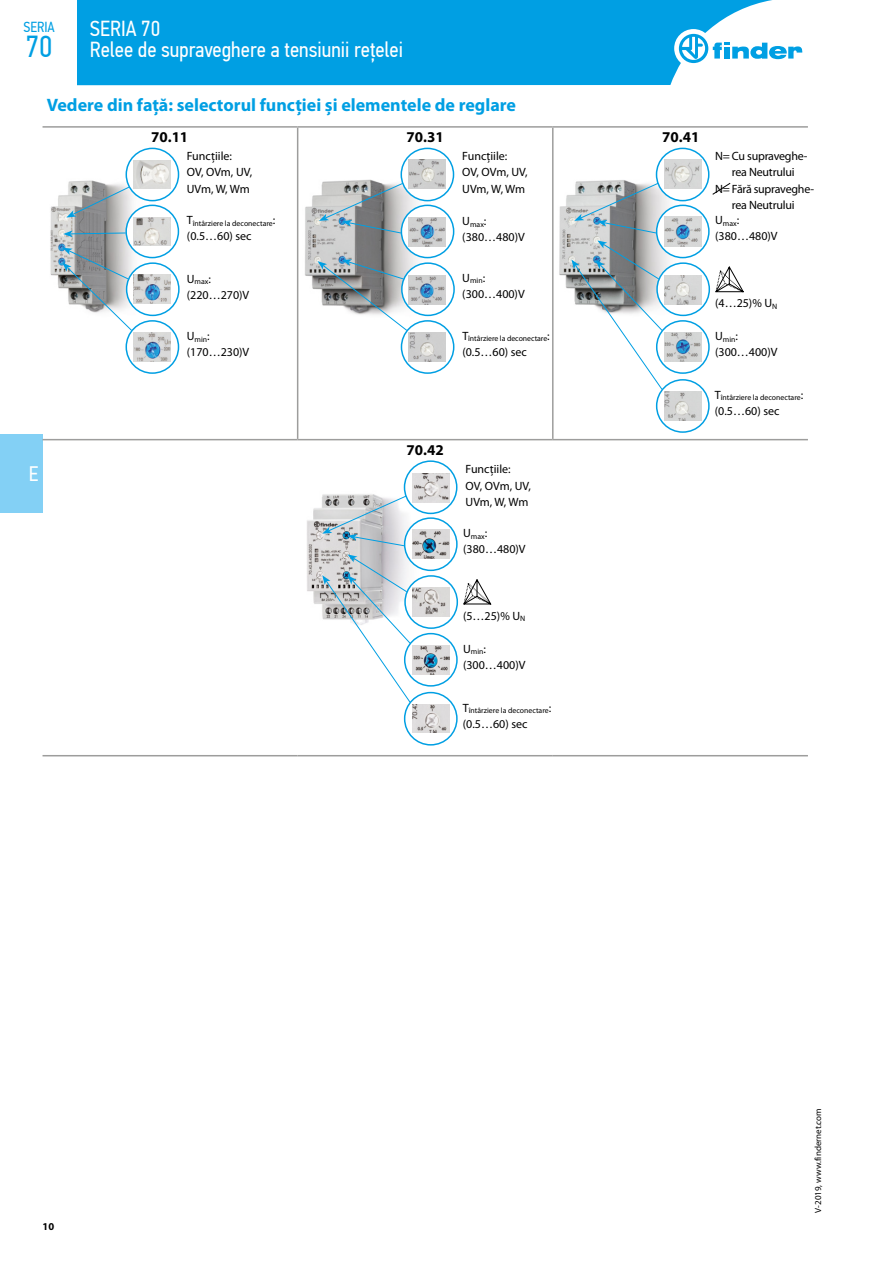
<style>
.page{position:relative;width:893px;height:1263px;background:#fff}
.page>*{position:absolute;margin:0;border:0;box-sizing:border-box;transform-origin:0 0}
.t1{font:30.3px "PF Din Text Cond Pro";color:#009fe3}
.t2{font:21.75px/21px "PF Din Text Cond Pro";color:#fff}
.t3{font:21px "PF Din Text Cond Pro";color:#fff}
.t4{font:700 18px "Myriad Pro";color:#009fe3}
.t5{font:700 15px "Myriad Pro";color:#000}
.t6{font:14.55px "PF Din Text Cond Pro";color:#009fe3}
.t7{font:12px/16.2px "Myriad Pro";color:#000}
.t8{font:12px/16.2px "Myriad Pro";letter-spacing:-.02em;color:#000;text-align:center}
.t9{font:700 10.5px "Myriad Pro";color:#000}
.t10{font:9px "Myriad Pro";color:#000}
.t11{font:7.8px "Myriad Pro";color:#000}
</style>
<div class="page">
<div style="left:0;top:434px;width:43px;height:78px;background:#83d0f5"></div>
<hr style="left:43px;top:126px;width:255px;height:2px;background:#9d9d9c">
<hr style="left:298px;top:126px;width:255px;height:2px;background:#9d9d9c">
<hr style="left:297px;top:128px;width:1px;height:311px;background:#9d9d9c">
<hr style="left:553px;top:126px;width:255px;height:2px;background:#9d9d9c">
<hr style="left:552px;top:128px;width:2px;height:311px;background:#9d9d9c">
<hr style="left:43px;top:439px;width:255px;height:1px;background:#9d9d9c">
<hr style="left:43px;top:755px;width:255px;height:1px;background:#9d9d9c">
<hr style="left:298px;top:755px;width:255px;height:1px;background:#9d9d9c">
<hr style="left:553px;top:755px;width:255px;height:1px;background:#9d9d9c">
<hr style="left:298px;top:439px;width:255px;height:1px;background:#9d9d9c">
<hr style="left:553px;top:439px;width:255px;height:1px;background:#9d9d9c">
<img style="left:50px;top:176px;width:95px;height:139px">
<svg style="left:126px;top:148px;width:53px;height:53px"></svg>
<div style="left:126px;top:148px;width:53px;height:53px;border:2px solid #009fe3;border-radius:50%"></div>
<img style="left:134px;top:160px;width:37px;height:29px">
<svg style="left:126px;top:205px;width:52px;height:53px"></svg>
<div style="left:125px;top:205px;width:54px;height:53px;border:2px solid #009fe3;border-radius:50%"></div>
<img style="left:133px;top:217px;width:37px;height:29px">
<svg style="left:127px;top:263px;width:52px;height:52px"></svg>
<div style="left:126px;top:262px;width:54px;height:54px;border:2px solid #009fe3;border-radius:50%"></div>
<img style="left:134px;top:275px;width:37px;height:29px">
<svg style="left:126px;top:321px;width:53px;height:52px"></svg>
<div style="left:126px;top:320px;width:53px;height:54px;border:2px solid #009fe3;border-radius:50%"></div>
<img style="left:134px;top:333px;width:36px;height:28px">
<svg style="left:66px;top:186px;width:64px;height:32px;background:#a9b0b2"></svg>
<svg style="left:63px;top:230px;width:63px;height:7px"></svg>
<svg style="left:62px;top:248px;width:71px;height:83px"></svg>
<img style="left:305px;top:179px;width:127px;height:146px">
<svg style="left:401px;top:148px;width:52px;height:53px"></svg>
<div style="left:400px;top:148px;width:54px;height:53px;border:2px solid #009fe3;border-radius:50%"></div>
<img style="left:409px;top:160px;width:36px;height:29px">
<svg style="left:401px;top:205px;width:53px;height:53px"></svg>
<div style="left:401px;top:205px;width:53px;height:53px;border:2px solid #009fe3;border-radius:50%"></div>
<svg style="left:402px;top:263px;width:52px;height:52px"></svg>
<div style="left:401px;top:262px;width:54px;height:54px;border:2px solid #009fe3;border-radius:50%"></div>
<svg style="left:401px;top:321px;width:53px;height:52px"></svg>
<div style="left:401px;top:320px;width:53px;height:54px;border:2px solid #009fe3;border-radius:50%"></div>
<svg style="left:319px;top:182px;width:85px;height:52px;background:#a3abaf"></svg>
<svg style="left:318px;top:259px;width:90px;height:72px"></svg>
<img style="left:409px;top:217px;width:37px;height:29px">
<img style="left:408px;top:275px;width:37px;height:29px">
<img style="left:409px;top:332px;width:36px;height:29px">
<img style="left:559px;top:172px;width:128px;height:153px">
<svg style="left:656px;top:148px;width:53px;height:53px"></svg>
<div style="left:656px;top:148px;width:53px;height:53px;border:2px solid #009fe3;border-radius:50%"></div>
<svg style="left:657px;top:205px;width:52px;height:53px"></svg>
<div style="left:656px;top:205px;width:54px;height:53px;border:2px solid #009fe3;border-radius:50%"></div>
<svg style="left:657px;top:263px;width:52px;height:52px"></svg>
<div style="left:656px;top:262px;width:54px;height:54px;border:2px solid #009fe3;border-radius:50%"></div>
<svg style="left:657px;top:321px;width:52px;height:52px"></svg>
<div style="left:656px;top:320px;width:54px;height:54px;border:2px solid #009fe3;border-radius:50%"></div>
<svg style="left:574px;top:182px;width:85px;height:52px;background:#a9b2b6"></svg>
<svg style="left:657px;top:380px;width:52px;height:52px"></svg>
<div style="left:656px;top:379px;width:54px;height:54px;border:2px solid #009fe3;border-radius:50%"></div>
<svg style="left:571px;top:240px;width:92px;height:150px"></svg>
<img style="left:664px;top:160px;width:37px;height:29px">
<img style="left:664px;top:217px;width:37px;height:29px">
<img style="left:664px;top:275px;width:37px;height:29px">
<img style="left:664px;top:332px;width:37px;height:29px">
<img style="left:664px;top:391px;width:37px;height:29px">
<svg style="left:712px;top:182px;width:19px;height:13px"></svg>
<svg style="left:715px;top:266px;width:29px;height:26px"></svg>
<img style="left:307px;top:488px;width:119px;height:151px">
<svg style="left:404px;top:461px;width:53px;height:52px"></svg>
<div style="left:404px;top:460px;width:53px;height:54px;border:2px solid #009fe3;border-radius:50%"></div>
<svg style="left:405px;top:518px;width:52px;height:52px"></svg>
<div style="left:404px;top:517px;width:54px;height:54px;border:2px solid #009fe3;border-radius:50%"></div>
<svg style="left:405px;top:576px;width:52px;height:52px"></svg>
<div style="left:404px;top:575px;width:54px;height:54px;border:2px solid #009fe3;border-radius:50%"></div>
<svg style="left:405px;top:634px;width:52px;height:52px"></svg>
<div style="left:404px;top:633px;width:54px;height:54px;border:2px solid #009fe3;border-radius:50%"></div>
<svg style="left:322px;top:495px;width:85px;height:52px;background:#c3cbcf"></svg>
<div style="left:404px;top:692px;width:54px;height:54px;border:2px solid #009fe3;border-radius:50%"></div>
<svg style="left:322px;top:554px;width:89px;height:149px"></svg>
<svg style="left:463px;top:579px;width:28px;height:26px"></svg>
<img style="left:413px;top:473px;width:37px;height:29px">
<img style="left:412px;top:530px;width:37px;height:29px">
<img style="left:413px;top:587px;width:37px;height:29px">
<img style="left:413px;top:645px;width:37px;height:29px">
<img style="left:412px;top:704px;width:37px;height:29px">
<div style="left:77px;top:0;width:695px;height:85px;background:#009fe3"></div>
<div style="left:674px;top:29px;width:39px;height:39px;background:#fff;border-radius:50%"></div>
<svg style="left:679px;top:34px;width:124px;height:29px"></svg>
<p class="t6" style="left:23px;top:19px;width:33px">SERIA</p>
<h1 class="t1" style="left:26px;top:28px;width:28px">70</h1>
<h2 class="t2" style="left:90px;top:18px;width:315px">SERIA 70<br>Relee de supraveghere a tensiunii reţelei</h2>
<h3 class="t4" style="left:47px;top:93px;width:471px">Vedere din faţă: selectorul funcţiei şi elementele de reglare</h3>
<p class="t5" style="left:151px;top:128px;width:39px">70.11</p>
<p class="t7" style="left:187px;top:148px;width:67px">Funcţiile:<br>OV, OVm, UV,<br>UVm, W, Wm</p>
<p class="t11" style="left:187px;top:218px;width:90px"><sup>T</sup>întârziere la deconectare<sup>:</sup></p>
<p class="t7" style="left:187px;top:228px;width:66px">(0.5…60) sec</p>
<p class="t11" style="left:187px;top:277px;width:26px"><sup>U</sup>max<sup>:</sup></p>
<p class="t7" style="left:187px;top:287px;width:64px">(220…270)V</p>
<p class="t11" style="left:187px;top:334px;width:24px"><sup>U</sup>min<sup>:</sup></p>
<p class="t7" style="left:187px;top:344px;width:64px">(170…230)V</p>
<p class="t5" style="left:407px;top:128px;width:39px">70.31</p>
<p class="t7" style="left:462px;top:148px;width:67px">Funcţiile:<br>OV, OVm, UV,<br>UVm, W, Wm</p>
<p class="t11" style="left:462px;top:219px;width:26px"><sup>U</sup>max<sup>:</sup></p>
<p class="t7" style="left:462px;top:229px;width:64px">(380…480)V</p>
<p class="t11" style="left:462px;top:276px;width:24px"><sup>U</sup>min<sup>:</sup></p>
<p class="t7" style="left:462px;top:286px;width:64px">(300…400)V</p>
<p class="t11" style="left:462px;top:334px;width:89px"><sup>T</sup>întârziere la deconectare<sup>:</sup></p>
<p class="t7" style="left:462px;top:344px;width:66px">(0.5…60) sec</p>
<h3 class="t3" style="left:29px;top:461px;width:11px">E</h3>
<p class="t5" style="left:407px;top:440px;width:39px">70.42</p>
<p class="t7" style="left:466px;top:461px;width:67px">Funcţiile:<br>OV, OVm, UV,<br>UVm, W, Wm</p>
<p class="t11" style="left:463px;top:531px;width:26px"><sup>U</sup>max<sup>:</sup></p>
<p class="t7" style="left:463px;top:541px;width:64px">(380…480)V</p>
<p class="t7" style="left:463px;top:607px;width:64px">(5…25)% U<sub>N</sub></p>
<p class="t11" style="left:463px;top:647px;width:24px"><sup>U</sup>min<sup>:</sup></p>
<p class="t7" style="left:463px;top:657px;width:64px">(300…400)V</p>
<p class="t11" style="left:463px;top:706px;width:90px"><sup>T</sup>întârziere la deconectare<sup>:</sup></p>
<p class="t7" style="left:463px;top:715px;width:66px">(0.5…60) sec</p>
<p class="t5" style="left:662px;top:128px;width:39px">70.41</p>
<p class="t8" style="left:715px;top:148px;width:101px">N= Cu supraveghe&shy;rea Neutrului<br>N= Fără supraveghe&shy;rea Neutrului</p>
<p class="t11" style="left:715px;top:218px;width:26px"><sup>U</sup>max<sup>:</sup></p>
<p class="t7" style="left:715px;top:228px;width:64px">(380…480)V</p>
<p class="t7" style="left:715px;top:295px;width:64px">(4…25)% U<sub>N</sub></p>
<p class="t11" style="left:715px;top:334px;width:24px"><sup>U</sup>min<sup>:</sup></p>
<p class="t7" style="left:715px;top:344px;width:64px">(300…400)V</p>
<p class="t11" style="left:715px;top:393px;width:90px"><sup>T</sup>întârziere la deconectare<sup>:</sup></p>
<p class="t7" style="left:715px;top:403px;width:66px">(0.5…60) sec</p>
<p class="t9" style="left:43px;top:1219px;width:13px">10</p>
<p class="t10" style="left:812px;top:1213px;width:106px;rotate:-90deg">V-2019, www.findernet.com</p>
</div>
